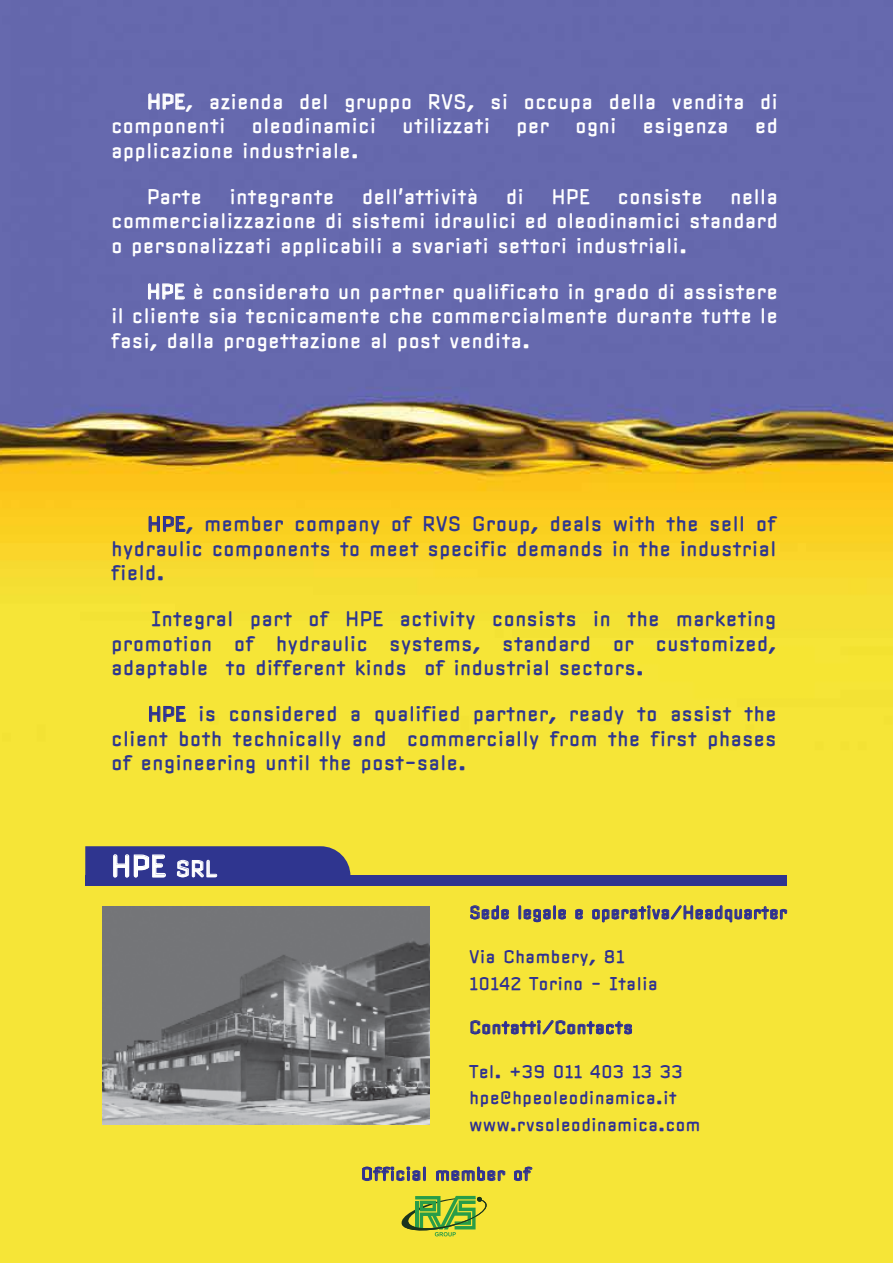
<style>
.page{position:relative;width:893px;height:1263px;background:#fff}
.page>*{position:absolute;margin:0;border:0;box-sizing:border-box;transform-origin:0 0}
.t1{font:29.25px "Clicker";color:#fff}
.t2{font:20.4px/24.5px "Clicker";color:#fff;text-align:justify}
.t3{font:20.4px/24.5px "Clicker";color:#2e3690;text-align:justify}
.t4{font:18px "Clicker";color:#2e3092}
.t5{font:17.7px/26.5px "Clicker";color:#2e3092}
.t6{font:17.7px "Clicker";color:#2e3092;scale:.96 1}
.s1{font-size:21.9px}
</style>
<div class="page">
<img style="left:0;top:0;width:893px;height:1263px">
<svg style="left:148px;top:93px;width:37px;height:17px"></svg>
<svg style="left:148px;top:283px;width:37px;height:17px"></svg>
<svg style="left:149px;top:516px;width:37px;height:16px"></svg>
<svg style="left:149px;top:705px;width:37px;height:17px"></svg>
<img style="left:102px;top:906px;width:328px;height:218px">
<svg style="left:362px;top:1167px;width:64px;height:14px"></svg>
<svg style="left:436px;top:1167px;width:69px;height:14px"></svg>
<svg style="left:514px;top:1167px;width:18px;height:14px"></svg>
<svg style="left:400px;top:1196px;width:88px;height:40px;background:#9abb3a"></svg>
<svg style="left:470px;top:905px;width:39px;height:14px"></svg>
<svg style="left:519px;top:905px;width:47px;height:17px"></svg>
<svg style="left:575px;top:909px;width:8px;height:10px"></svg>
<svg style="left:592px;top:905px;width:195px;height:17px;background:#bdb250"></svg>
<svg style="left:471px;top:1020px;width:161px;height:14px;background:#b4aa54"></svg>
<div style="left:85px;top:875px;width:701px;height:10px;background:#2f358f"></div>
<svg style="left:85px;top:846px;width:265px;height:32px;background:#434894"></svg>
<p class="t2" style="left:111px;top:89px;width:668px;text-indent:36px">HPE, azienda del gruppo RVS, si occupa della vendita di componenti</p>
<p class="t2" style="left:251px;top:113px;width:126px">oleodinamici</p>
<p class="t2" style="left:402px;top:113px;width:90px">utilizzati</p>
<p class="t2" style="left:516px;top:113px;width:35px">per</p>
<p class="t2" style="left:575px;top:113px;width:43px">ogni</p>
<p class="t2" style="left:643px;top:113px;width:88px">esigenza</p>
<p class="t2" style="left:755px;top:113px;width:25px">ed</p>
<p class="t2" style="left:111px;top:137px;width:249px">applicazione industriale.</p>
<p class="t2" style="left:147px;top:184px;width:57px">Parte</p>
<p class="t2" style="left:230px;top:184px;width:106px">integrante</p>
<p class="t2" style="left:362px;top:184px;width:118px">dell’attività</p>
<p class="t2" style="left:506px;top:184px;width:20px">di</p>
<p class="t2" style="left:552px;top:184px;width:40px">HPE</p>
<p class="t2" style="left:618px;top:184px;width:87px">consiste</p>
<p class="t2" style="left:111px;top:184px;width:668px;text-indent:619px">nella commercializzazione di sistemi idraulici ed oleodinamici standard o personalizzati applicabili a svariati settori industriali.</p>
<p class="t2" style="left:111px;top:279px;width:668px;text-indent:35px">HPE è considerato un partner qualificato in grado di assistere il cliente sia tecnicamente che commercialmente durante tutte le fasi, dalla progettazione al post vendita.</p>
<p class="t3" style="left:111px;top:511px;width:667px;text-indent:36px">HPE, member company of RVS Group, deals with the sell of hydraulic components to meet specific demands in the industrial field.</p>
<p class="t3" style="left:111px;top:606px;width:667px;text-indent:40px">Integral part of HPE activity consists in the marketing promotion of hydraulic systems, standard or customized, adaptable to different kinds of industrial sectors.</p>
<p class="t3" style="left:111px;top:701px;width:667px;text-indent:36px">HPE is considered a qualified partner, ready to assist the client both technically and commercially from the first phases of engineering until the post-sale.</p>
<h1 class="t1" style="left:111px;top:848px;width:107px">HPE <span class="s1">SRL</span></h1>
<p class="t6" style="left:469px;top:902px;width:333px">Sede legale e operativa/Headquarter</p>
<p class="t5" style="left:469px;top:943px;width:190px">Via Chambery, 81<br>10142 Torino - Italia</p>
<p class="t5" style="left:469px;top:1013px;width:165px">Contatti/Contacts</p>
<p class="t5" style="left:469px;top:1057px;width:233px">Tel. +39 011 403 13 33 hpe@hpeoleodinamica.it www.rvsoleodinamica.com</p>
<p class="t4" style="left:361px;top:1163px;width:172px">Official member of</p>
</div>
